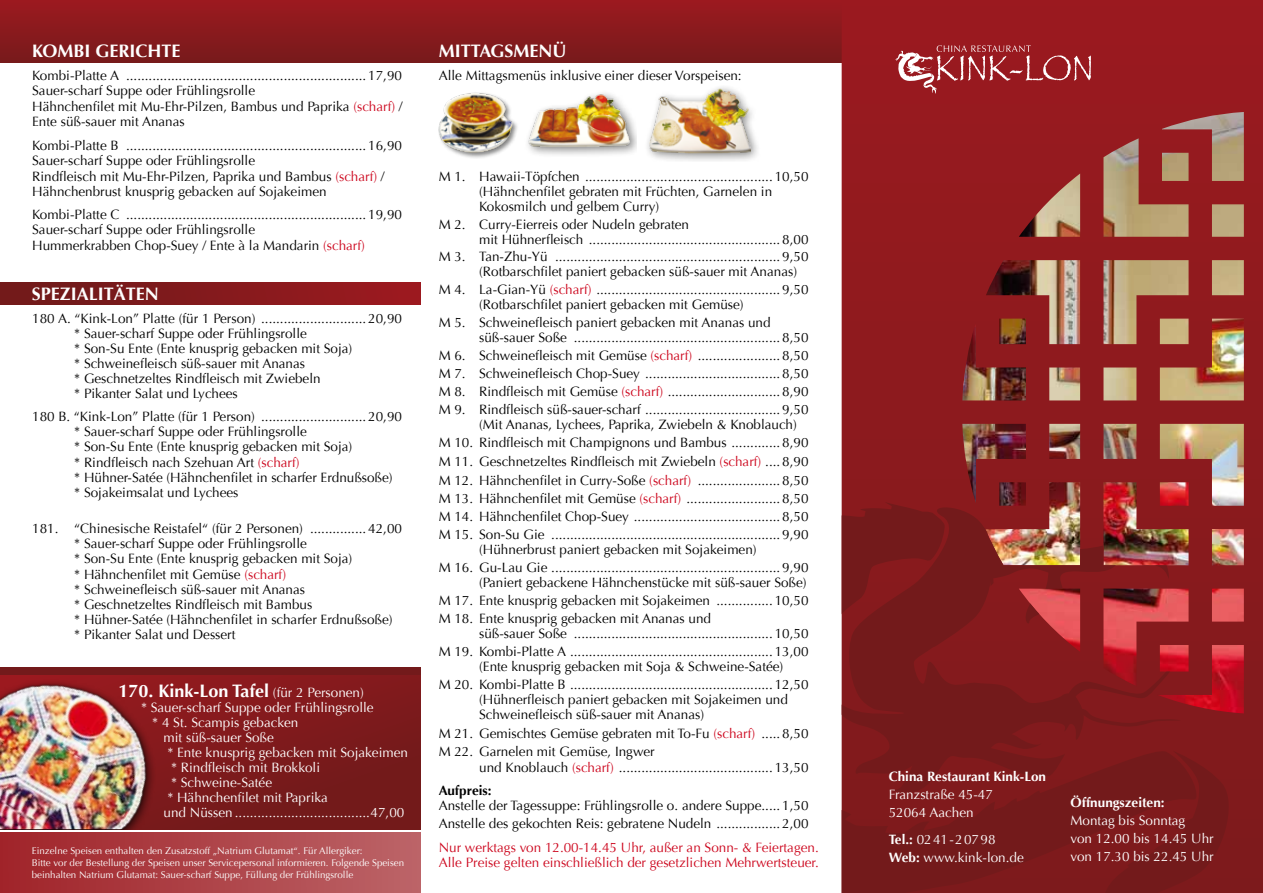
<style>
.page{position:relative;width:1263px;height:893px;background:#fff}
.page>*{position:absolute;margin:0;border:0;box-sizing:border-box;transform-origin:0 0}
.t1{font:700 18px "Optima";color:#fff}
.t2{font:13.5px/15px "Optima";color:#000}
.t3{font:13.5px/18px "Optima";color:#fff}
.t4{font:13.5px/15px "Optima";color:#cd071e}
.t5{font:700 13.5px "Optima";color:#fff}
.t6{font:9.75px/12px "Optima";color:#fff}
.s1{color:#cd071e}
.s2{font-weight:400;font-size:13.5px}
.s3{font-weight:700}
</style>
<div class="page">
<div style="left:0;top:0;width:842px;height:63px;background:linear-gradient(to bottom,#9c1a1f,#771a1b)"></div>
<div style="left:438px;top:91px;width:81px;height:68px;background:#000;opacity:.5"></div>
<img style="left:438px;top:91px;width:81px;height:65px">
<div style="left:524px;top:89px;width:112px;height:69px;background:#000;opacity:.5"></div>
<img style="left:526px;top:91px;width:108px;height:60px">
<div style="left:644px;top:85px;width:118px;height:77px;background:#000;opacity:.5"></div>
<img style="left:650px;top:85px;width:100px;height:71px">
<div style="left:0;top:667px;width:421px;height:78px;background:#731a1b"></div>
<div style="left:0;top:676px;width:421px;height:154px;background:linear-gradient(to bottom,#881a1d,#701a1a)"></div>
<img style="left:0;top:675px;width:182px;height:154px">
<div style="left:0;top:283px;width:421px;height:22px;background:linear-gradient(to right,#6d1a1a,#9c1a20)"></div>
<div style="left:0;top:832px;width:421px;height:61px;background:linear-gradient(to right,#a02329,#bc6468)"></div>
<svg style="left:842px;top:0;width:421px;height:501px;background:#98322f"></svg>
<svg style="left:842px;top:501px;width:421px;height:392px;background:#842122"></svg>
<svg style="left:895px;top:45px;width:196px;height:49px;background:#a83d42"></svg>
<h1 class="t1" style="left:32px;top:40px;width:150px">KOMBI GERICHTE</h1>
<p class="t2" style="left:32px;top:68px;width:372px">Kombi-Platte A ................................................................ 17,90<br>Sauer-scharf Suppe oder Frühlingsrolle<br>Hähnchenfilet mit Mu-Ehr-Pilzen, Bambus und Paprika <span class="s1">(scharf)</span> / Ente süß-sauer mit Ananas</p>
<p class="t2" style="left:32px;top:138px;width:371px">Kombi-Platte B ................................................................ 16,90<br>Sauer-scharf Suppe oder Frühlingsrolle<br>Rindfleisch mit Mu-Ehr-Pilzen, Paprika und Bambus <span class="s1">(scharf)</span> / Hähnchenbrust knusprig gebacken auf Sojakeimen</p>
<p class="t2" style="left:32px;top:207px;width:371px;line-height:15.5px">Kombi-Platte C ................................................................ 19,90<br>Sauer-scharf Suppe oder Frühlingsrolle<br>Hummerkrabben Chop-Suey / Ente à la Mandarin <span class="s1">(scharf)</span></p>
<h1 class="t1" style="left:32px;top:284px;width:129px">SPEZIALITÄTEN</h1>
<p class="t2" style="left:74px;top:311px;width:329px;text-indent:-42px">180 A. “Kink-Lon” Platte (für 1 Person) ............................ 20,90 * Sauer-scharf Suppe oder Frühlingsrolle<br>* Son-Su Ente (Ente knusprig gebacken mit Soja)<br>* Schweinefleisch süß-sauer mit Ananas<br>* Geschnetzeltes Rindfleisch mit Zwiebeln<br>* Pikanter Salat und Lychees</p>
<p class="t2" style="left:74px;top:409px;width:329px;text-indent:-42px">180 B. “Kink-Lon” Platte (für 1 Person) ............................ 20,90 * Sauer-scharf Suppe oder Frühlingsrolle<br>* Son-Su Ente (Ente knusprig gebacken mit Soja)<br>* Rindfleisch nach Szehuan Art <span class="s1">(scharf)<br></span>* Hühner-Satée (Hähnchenfilet in scharfer Erdnußsoße)<br>* Sojakeimsalat und Lychees</p>
<p class="t2" style="left:74px;top:521px;width:329px;text-indent:-42px">181. “Chinesische Reistafel“ (für 2 Personen) ............... 42,00 * Sauer-scharf Suppe oder Frühlingsrolle<br>* Son-Su Ente (Ente knusprig gebacken mit Soja)<br>* Hähnchenfilet mit Gemüse <span class="s1">(scharf)<br></span>* Schweinefleisch süß-sauer mit Ananas<br>* Geschnetzeltes Rindfleisch mit Bambus<br>* Hühner-Satée (Hähnchenfilet in scharfer Erdnußsoße)<br>* Pikanter Salat und Dessert</p>
<h1 class="t1" style="left:119px;top:681px;width:247px">170. Kink-Lon Tafel <span class="s2">(für 2 Personen)</span></h1>
<p class="t3" style="left:141px;top:699px;width:234px">* Sauer-scharf Suppe oder Frühlingsrolle</p>
<p class="t3" style="left:152px;top:714px;width:148px">* 4 St. Scampis gebacken</p>
<p class="t3" style="left:164px;top:729px;width:112px">mit süß-sauer Soße</p>
<p class="t3" style="left:167px;top:744px;width:242px">* Ente knusprig gebacken mit Sojakeimen</p>
<p class="t3" style="left:171px;top:759px;width:151px">* Rindfleisch mit Brokkoli</p>
<p class="t3" style="left:171px;top:774px;width:103px">* Schweine-Satée</p>
<p class="t3" style="left:167px;top:789px;width:162px">* Hähnchenfilet mit Paprika</p>
<p class="t3" style="left:164px;top:804px;width:242px">und Nüssen ....................................47,00</p>
<p class="t6" style="left:32px;top:844px;width:374px">Einzelne Speisen enthalten den Zusatzstoff „Natrium Glutamat“. Für Allergiker:<br>Bitte vor der Bestellung der Speisen unser Servicepersonal informieren. Folgende Speisen beinhalten Natrium Glutamat: Sauer-scharf Suppe, Füllung der Frühlingsrolle</p>
<h1 class="t1" style="left:439px;top:40px;width:129px">MITTAGSMENÜ</h1>
<p class="t2" style="left:439px;top:69px;width:304px">Alle Mittagsmenüs inklusive einer dieser Vorspeisen:</p>
<p class="t2" style="left:479px;top:169px;width:331px;text-indent:-40px">M 1. Hawaii-Töpfchen .................................................. 10,50 (Hähnchenfilet gebraten mit Früchten, Garnelen in<br>Kokosmilch und gelbem Curry)</p>
<p class="t2" style="left:479px;top:217px;width:331px;text-indent:-40px">M 2. Curry-Eierreis oder Nudeln gebraten<br>mit Hühnerfleisch ................................................... 8,00</p>
<p class="t2" style="left:479px;top:250px;width:331px;text-indent:-40px">M 3. Tan-Zhu-Yü ............................................................ 9,50 (Rotbarschfilet paniert gebacken süß-sauer mit Ananas)</p>
<p class="t2" style="left:479px;top:283px;width:331px;text-indent:-40px">M 4. La-Gian-Yü <span class="s1">(scharf)</span> ................................................. 9,50 (Rotbarschfilet paniert gebacken mit Gemüse)</p>
<p class="t2" style="left:479px;top:316px;width:331px;text-indent:-40px">M 5. Schweinefleisch paniert gebacken mit Ananas und süß-sauer Soße ....................................................... 8,50</p>
<p class="t2" style="left:439px;top:347px;width:371px;line-height:18px;text-align:justify">M 6. Schweinefleisch mit Gemüse <span class="s1">(scharf)</span> ...................... 8,50<br>M 7. Schweinefleisch Chop-Suey .................................... 8,50<br>M 8. Rindfleisch mit Gemüse <span class="s1">(scharf)</span> .............................. 8,90<br>M 9. Rindfleisch süß-sauer-scharf .................................... 9,50</p>
<p class="t2" style="left:439px;top:416px;width:371px;line-height:18.3px;text-indent:40px">(Mit Ananas, Lychees, Paprika, Zwiebeln &amp; Knoblauch)<br>M 10. Rindfleisch mit Champignons und Bambus ............. 8,90<br>M 11. Geschnetzeltes Rindfleisch mit Zwiebeln <span class="s1">(scharf)</span> .... 8,90<br>M 12. Hähnchenfilet in Curry-Soße <span class="s1">(scharf)</span> ...................... 8,50<br>M 13. Hähnchenfilet mit Gemüse <span class="s1">(scharf)</span> ......................... 8,50<br>M 14. Hähnchenfilet Chop-Suey ....................................... 8,50<br>M 15. Son-Su Gie ............................................................. 9,90</p>
<p class="t2" style="left:439px;top:541px;width:371px;line-height:18px;text-indent:40px">(Hühnerbrust paniert gebacken mit Sojakeimen)<br>M 16. Gu-Lau Gie ............................................................. 9,90</p>
<p class="t2" style="left:439px;top:574px;width:371px;line-height:18px;text-indent:40px">(Paniert gebackene Hähnchenstücke mit süß-sauer Soße)<br>M 17. Ente knusprig gebacken mit Sojakeimen ............... 10,50<br>M 18. Ente knusprig gebacken mit Ananas und</p>
<p class="t2" style="left:439px;top:625px;width:371px;line-height:18px;text-align:right">süß-sauer Soße ..................................................... 10,50<br>M 19. Kombi-Platte A ...................................................... 13,00</p>
<p class="t2" style="left:439px;top:658px;width:371px;line-height:18px;text-indent:40px">(Ente knusprig gebacken mit Soja &amp; Schweine-Satée)<br>M 20. Kombi-Platte B ...................................................... 12,50</p>
<p class="t2" style="left:479px;top:692px;width:310px">(Hühnerfleisch paniert gebacken mit Sojakeimen und<br>Schweinefleisch süß-sauer mit Ananas)</p>
<p class="t2" style="left:439px;top:724px;width:371px;line-height:18px">M 21. Gemischtes Gemüse gebraten mit To-Fu <span class="s1">(scharf)</span> ..... 8,50<br>M 22. Garnelen mit Gemüse, Ingwer</p>
<p class="t2" style="left:439px;top:756px;width:371px;line-height:23.5px;text-indent:40px">und Knoblauch <span class="s1">(scharf)</span> ......................................... 13,50<br><span class="s3">Aufpreis:</span></p>
<p class="t2" style="left:439px;top:797px;width:371px;line-height:18px">Anstelle der Tagessuppe: Frühlingsrolle o. andere Suppe..... 1,50<br>Anstelle des gekochten Reis: gebratene Nudeln ................. 2,00</p>
<p class="t4" style="left:439px;top:840px;width:382px">Nur werktags von 12.00-14.45 Uhr, außer an Sonn- &amp; Feiertagen.<br>Alle Preise gelten einschließlich der gesetzlichen Mehrwertsteuer.</p>
<p class="t5" style="left:889px;top:769px;width:159px">China Restaurant Kink-Lon</p>
<p class="t3" style="left:889px;top:786px;width:106px">Franzstraße 45-47<br>52064 Aachen</p>
<p class="t3" style="left:889px;top:830px;width:137px"><span class="s3">Tel.:</span> 0241-20798<br><span class="s3">Web:</span> www.kink-lon.de</p>
<p class="t5" style="left:1070px;top:795px;width:96px">Öffnungszeiten:</p>
<p class="t3" style="left:1070px;top:812px;width:145px">Montag bis Sonntag<br>von 12.00 bis 14.45 Uhr von 17.30 bis 22.45 Uhr</p>
</div>
